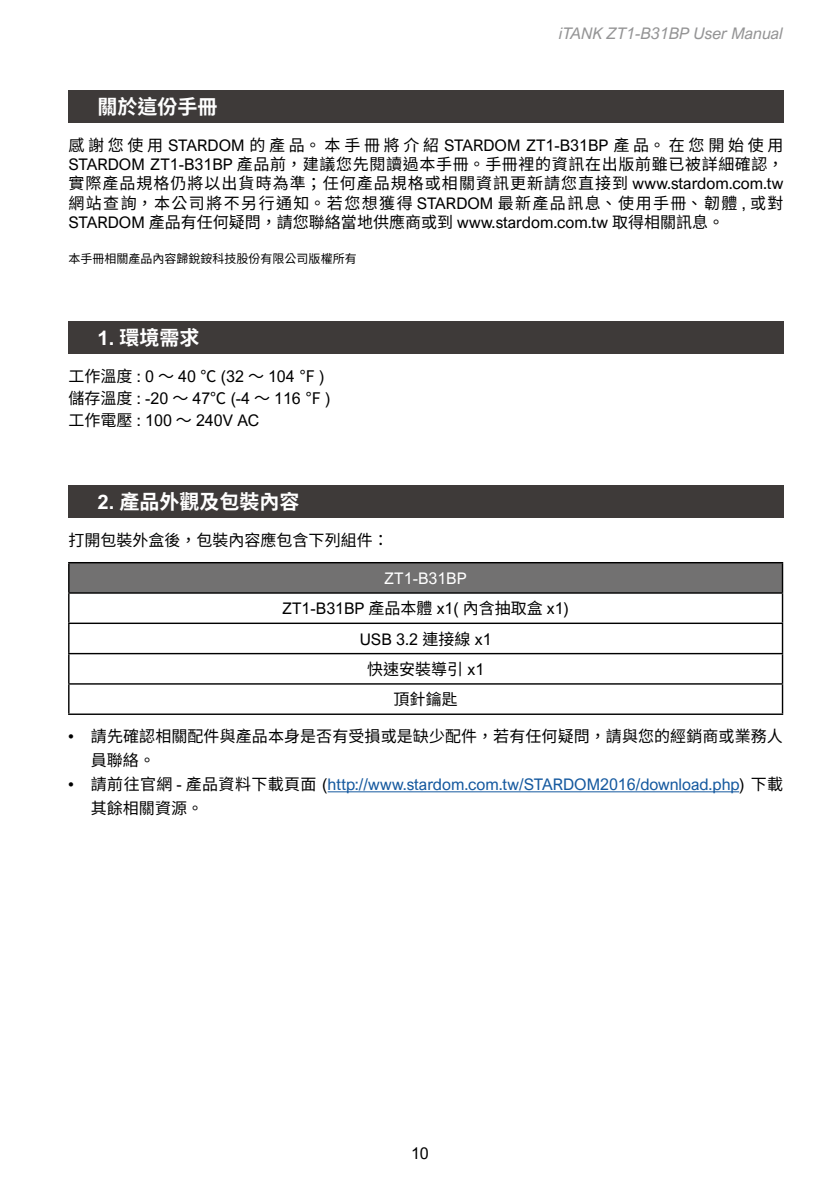
<style>
.page{position:relative;width:840px;height:1191px;background:#fff}
.page>*{position:absolute;margin:0;border:0;box-sizing:border-box;transform-origin:0 0}
.t1{font:700 20px "Source Han Sans TW";color:#fff}
.t2{font:16px/19.2px "Source Han Sans TW";letter-spacing:.005em;color:#000;text-align:justify}
.t3{font:16px/22px "Arial Nova";color:#000}
.t4{font:16px "Arial Nova";color:#15599f}
.t5{font:italic 16px "Arial Nova";color:#949495}
.t6{font:12px "Source Han Sans TW";color:#000}
.s1{font-family:"Arial Nova"}
.s2{font-family:"Source Han Sans TW"}
.s3{color:#fff}
.s4{color:#000}
.s5{font-family:"Source Han Sans TW";color:#000}
</style>
<div class="page">
<div style="left:68px;top:485px;width:714px;height:32px;background:#3e3a39"></div>
<div style="left:68px;top:321px;width:714px;height:32px;background:#3e3a39"></div>
<div style="left:68px;top:91px;width:714px;height:32px;background:#3e3a39"></div>
<div style="left:69px;top:562px;width:713px;height:31px;background:#727171"></div>
<hr style="left:68px;top:562px;width:714px;height:1px;background:#000">
<hr style="left:68px;top:592px;width:714px;height:1px;background:#000">
<hr style="left:68px;top:622px;width:714px;height:2px;background:#000">
<hr style="left:68px;top:653px;width:714px;height:1px;background:#000">
<hr style="left:68px;top:683px;width:714px;height:1px;background:#000">
<svg style="left:68px;top:563px;width:1px;height:150px"></svg>
<svg style="left:781px;top:563px;width:1px;height:150px"></svg>
<hr style="left:68px;top:713px;width:714px;height:2px;background:#000">
<hr style="left:327px;top:791px;width:411px;height:1px;background:#15599f">
<p class="t5" style="left:558px;top:25px;width:225px">iTANK ZT1-B31BP User Manual</p>
<p class="t1" style="left:97px;top:96px;width:121px">關於這份手冊</p>
<p class="t2" style="left:68px;top:136px;width:716px">感謝您使用<span class="s1">STARDOM</span>的產品。本手冊將介紹<span class="s1">STARDOM ZT1-B31BP</span>產品。在您開始使用<span class="s1">STARDOM ZT1-B31BP</span> 產品前，建議您先閱讀過本手冊。手冊裡的資訊在出版前雖已被詳細確認，實際產品規格仍將以出貨時為準；任何產品規格或相關資訊更新請您直接到 <span class="s1">www.stardom.com.tw</span>網站查詢，本公司將不另行通知。若您想獲得 <span class="s1">STARDOM</span> 最新產品訊息、使用手冊、韌體 <span class="s1">,</span> 或對<span class="s1">STARDOM</span> 產品有任何疑問，請您聯絡當地供應商或到 <span class="s1">www.stardom.com.tw</span> 取得相關訊息。</p>
<p class="t6" style="left:68px;top:252px;width:289px">本手冊相關產品內容歸銳銨科技股份有限公司版權所有</p>
<p class="t1" style="left:97px;top:326px;width:103px"><span class="s1">1.</span> 環境需求</p>
<p class="t3" style="left:68px;top:365px;width:263px"><span class="s2">工作溫度</span> : 0 <span class="s2">～</span> 40 <span class="s2">℃</span> (32 <span class="s2">～</span> 104 <span class="s2">℉</span> )<span class="s2">儲存溫度</span> : -20 <span class="s2">～</span> 47<span class="s2">℃</span> (-4 <span class="s2">～</span> 116 <span class="s2">℉</span> )<span class="s2">工作電壓</span> : 100 <span class="s2">～</span> 240V AC</p>
<p class="t1" style="left:97px;top:490px;width:203px"><span class="s1">2.</span> 產品外觀及包裝內容</p>
<p class="t2" style="left:68px;top:531px;width:321px">打開包裝外盒後，包裝內容應包含下列組件：</p>
<p class="t3" style="left:282px;top:563px;width:288px;line-height:30.2px;text-align:center"><span class="s3">ZT1-B31BP<br></span>ZT1-B31BP <span class="s2">產品本體</span> x1( <span class="s2">內含抽取盒</span> x1)<br>USB 3.2 <span class="s2">連接線</span> x1</p>
<p class="t2" style="left:367px;top:654px;width:119px;line-height:30.2px;text-align:center">快速安裝導引 <span class="s1">x1</span>頂針鑰匙</p>
<p class="t2" style="left:91px;top:724px;width:693px;line-height:24px;text-indent:-23px"><span class="s1">•</span> 請先確認相關配件與產品本身是否有受損或是缺少配件，若有任何疑問，請與您的經銷商或業務人員聯絡。</p>
<p class="t4" style="left:68px;top:775px;width:716px"><span class="s4">•</span> <span class="s5">請前往官網</span> <span class="s4">-</span> <span class="s5">產品資料下載頁面</span> <span class="s4">(</span>http://www.stardom.com.tw/STARDOM2016/download.php<span class="s4">)</span> <span class="s5">下載</span></p>
<p class="t2" style="left:91px;top:799px;width:113px">其餘相關資源。</p>
<p class="t3" style="left:411px;top:1142px;width:19px">10</p>
</div>
